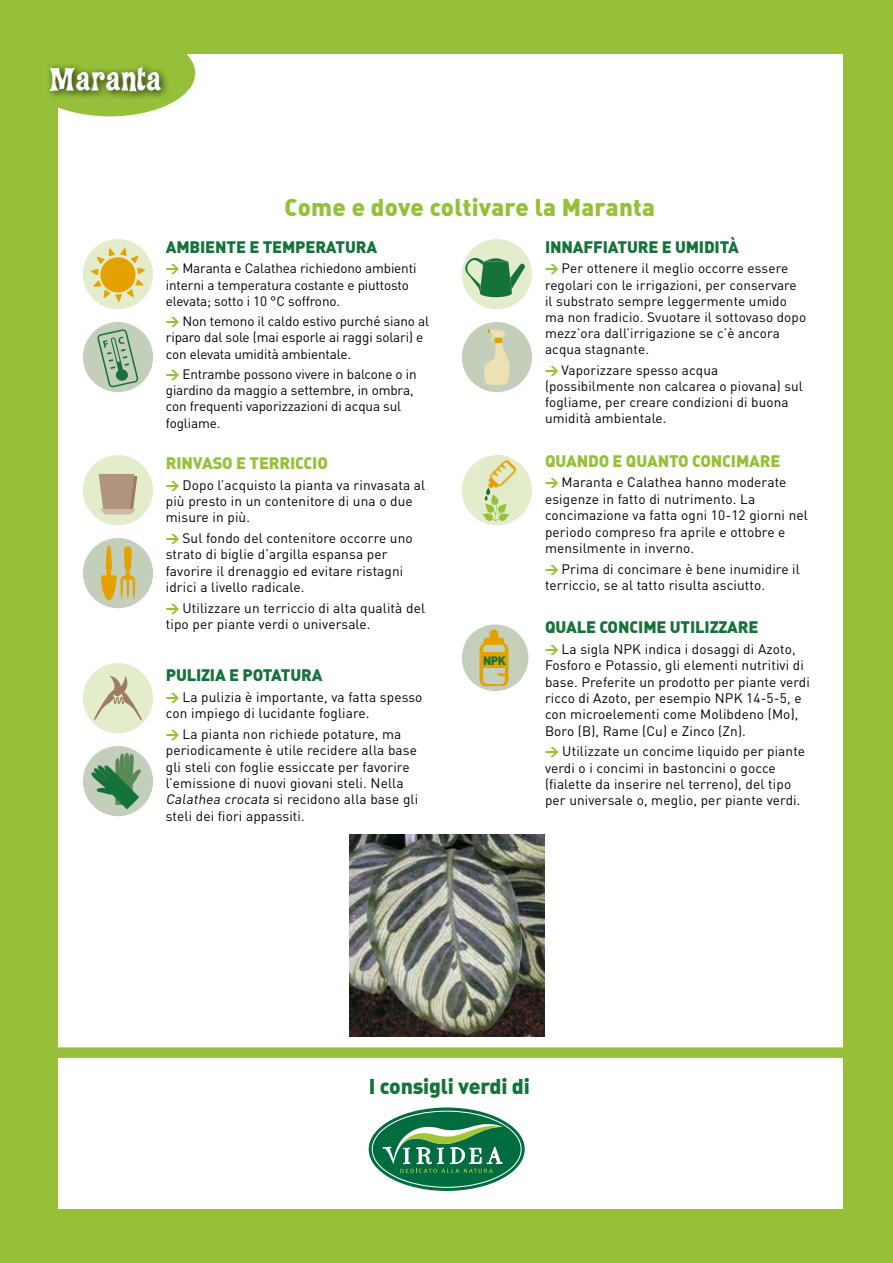
<style>
.page{position:relative;width:893px;height:1263px;background:#96c03a}
.page>*{position:absolute;margin:0;border:0;box-sizing:border-box;transform-origin:0 0}
.t1{font:33px "Tiki Surf";letter-spacing:.02em;color:#fff}
.t2{font:24px "DIN Black Alternate";letter-spacing:.01em;color:#96c03a}
.t3{font:21.15px "DIN Black Alternate";letter-spacing:-.01em;color:#15733a}
.t4{font:16.5px "DIN Black Alternate";letter-spacing:-.01em;color:#15733a}
.t5{font:16.5px "DIN Black Alternate";letter-spacing:-.01em;color:#96c03a}
.t6{font:13.65px/16.4px "DIN";letter-spacing:.01em;color:#000}
.t7{font:13.5px/16.2px "DIN";letter-spacing:-.01em;color:#000}
.t8{font:13.5px/16.2px "DIN";letter-spacing:.01em;color:#000}
.t9{font:12px "DIN Black Alternate";color:#15733a}
.s1{font-weight:900;color:#96c03a}
.s2{font-weight:900;font-size:13.5px;color:#96c03a}
</style>
<div class="page">
<div style="left:58px;top:54px;width:785px;height:1155px;background:#fff"></div>
<div style="left:9px;top:1047px;width:884px;height:11px;background:#96c03a"></div>
<svg style="left:369px;top:1107px;width:156px;height:84px"></svg>
<div style="left:372px;top:1111px;width:149px;height:76px;background:#006c3f;border-radius:50%"></div>
<svg style="left:383px;top:1122px;width:119px;height:51px"></svg>
<div style="left:24px;top:30px;width:171px;height:86px;background:#96c03a;border-radius:50%"></div>
<div style="left:83px;top:538px;width:70px;height:70px;background:#c3cfbb;border-radius:50%"></div>
<svg style="left:101px;top:546px;width:34px;height:54px"></svg>
<div style="left:462px;top:239px;width:70px;height:70px;background:#e3edcb;border-radius:50%"></div>
<svg style="left:465px;top:258px;width:60px;height:39px"></svg>
<div style="left:83px;top:746px;width:70px;height:70px;background:#c3cfbb;border-radius:50%"></div>
<svg style="left:91px;top:753px;width:50px;height:56px"></svg>
<div style="left:83px;top:239px;width:70px;height:70px;background:#e3edcb;border-radius:50%"></div>
<svg style="left:90px;top:247px;width:56px;height:55px"></svg>
<div style="left:83px;top:455px;width:70px;height:70px;background:#e3edcb;border-radius:50%"></div>
<svg style="left:99px;top:474px;width:38px;height:41px;background:#b7a18a"></svg>
<div style="left:83px;top:322px;width:70px;height:70px;background:#c3cfbb;border-radius:50%"></div>
<svg style="left:97px;top:329px;width:42px;height:59px"></svg>
<div style="left:462px;top:322px;width:70px;height:70px;background:#c3cfbb;border-radius:50%"></div>
<svg style="left:484px;top:329px;width:26px;height:56px"></svg>
<div style="left:83px;top:663px;width:70px;height:70px;background:#e3edcb;border-radius:50%"></div>
<svg style="left:94px;top:676px;width:48px;height:45px"></svg>
<div style="left:462px;top:455px;width:70px;height:70px;background:#e3edcb;border-radius:50%"></div>
<svg style="left:478px;top:455px;width:42px;height:67px"></svg>
<div style="left:462px;top:624px;width:66px;height:67px;background:#c3cfbb;border-radius:50%"></div>
<img style="left:466px;top:629px;width:57px;height:57px">
<div style="left:482px;top:652px;width:25px;height:15px;background:#e5a100"></div>
<img style="left:349px;top:834px;width:196px;height:203px">
<div style="left:45px;top:61px;width:126px;height:40px;background:#000;opacity:.8"></div>
<h1 class="t1" style="left:50px;top:61px;width:113px">Maranta</h1>
<h2 class="t2" style="left:284px;top:191px;width:372px">Come e dove coltivare la Maranta</h2>
<p class="t4" style="left:166px;top:236px;width:191px">ambiente E TEMPERATURA</p>
<p class="t7" style="left:166px;top:260px;width:252px"><span class="s1">&gt;</span> Maranta e Calathea richiedono ambienti interni a temperatura costante e piuttosto elevata; sotto i 10 °C soffrono.</p>
<p class="t7" style="left:166px;top:313px;width:265px"><span class="s1">&gt;</span> Non temono il caldo estivo purché siano al riparo dal sole (mai esporle ai raggi solari) e con elevata umidità ambientale.</p>
<p class="t7" style="left:166px;top:366px;width:252px"><span class="s1">&gt;</span> Entrambe possono vivere in balcone o in giardino da maggio a settembre, in ombra, con frequenti vaporizzazioni di acqua sul fogliame.</p>
<p class="t5" style="left:166px;top:452px;width:11px">RINVA</p>
<p class="t5" style="left:213px;top:452px;width:56px">SO E TERRI</p>
<p class="t5" style="left:295px;top:452px;width:25px">CCIO</p>
<p class="t6" style="left:166px;top:476px;width:261px"><span class="s2">&gt;</span> Dopo l’acquisto la pianta va rinvasata al più presto in un contenitore di una o due misure in più.</p>
<p class="t6" style="left:166px;top:530px;width:248px"><span class="s2">&gt;</span> Sul fondo del contenitore occorre uno strato di biglie d’argilla espansa per favorire il drenaggio ed evitare ristagni idrici a livello radicale.</p>
<p class="t6" style="left:166px;top:599px;width:261px"><span class="s2">&gt;</span> Utilizzare un terriccio di alta qualità del tipo per piante verdi o universale.</p>
<p class="t4" style="left:166px;top:664px;width:158px">pulizia e potatura</p>
<p class="t6" style="left:166px;top:688px;width:258px"><span class="s2">&gt;</span> La pulizia è importante, va fatta spesso con impiego di lucidante fogliare.</p>
<p class="t6" style="left:166px;top:725px;width:254px"><span class="s2">&gt;</span> La pianta non richiede potature, ma periodicamente è utile recidere alla base gli steli con foglie essiccate per favorire l’emissione di nuovi giovani steli. Nella Calathea crocata si recidono alla base gli steli dei fiori appassiti.</p>
<p class="t9" style="left:483px;top:652px;width:24px">NPK</p>
<p class="t4" style="left:545px;top:236px;width:196px">innaffiature e umidità</p>
<p class="t8" style="left:545px;top:260px;width:263px"><span class="s1">&gt;</span> Per ottenere il meglio occorre essere regolari con le irrigazioni, per conservare il substrato sempre leggermente umido ma non fradicio. Svuotare il sottovaso dopo mezz’ora dall’irrigazione se c’è ancora acqua stagnante.</p>
<p class="t8" style="left:545px;top:362px;width:259px"><span class="s1">&gt;</span> Vaporizzare spesso acqua (possibilmente non calcarea o piovana) sul fogliame, per creare condizioni di buona umidità ambientale.</p>
<p class="t5" style="left:545px;top:450px;width:22px">QUANDO</p>
<p class="t5" style="left:613px;top:450px;width:35px">E QUAN</p>
<p class="t5" style="left:669px;top:450px;width:92px">TO CON CIMARE</p>
<p class="t6" style="left:545px;top:474px;width:264px"><span class="s2">&gt;</span> Maranta e Calathea hanno moderate esigenze in fatto di nutrimento. La concimazione va fatta ogni 10-12 giorni nel periodo compreso fra aprile e ottobre e mensilmente in inverno.</p>
<p class="t6" style="left:545px;top:560px;width:256px"><span class="s2">&gt;</span> Prima di concimare è bene inumidire il terriccio, se al tatto risulta asciutto.</p>
<p class="t4" style="left:545px;top:616px;width:22px">QUALE</p>
<p class="t4" style="left:599px;top:616px;width:100px">CONCIME UTILIZZARE</p>
<p class="t6" style="left:545px;top:640px;width:266px"><span class="s2">&gt;</span> La sigla NPK indica i dosaggi di Azoto, Fosforo e Potassio, gli elementi nutritivi di base. Preferite un prodotto per piante verdi ricco di Azoto, per esempio NPK 14-5-5, e con microelementi come Molibdeno (Mo), Boro (B), Rame (Cu) e Zinco (Zn).</p>
<p class="t6" style="left:545px;top:743px;width:262px"><span class="s2">&gt;</span> Utilizzate un concime liquido per piante verdi o i concimi in bastoncini o gocce (fialette da inserire nel terreno), del tipo per universale o, meglio, per piante verdi.</p>
<h3 class="t3" style="left:369px;top:1072px;width:162px">I consigli verdi di</h3>
</div>
